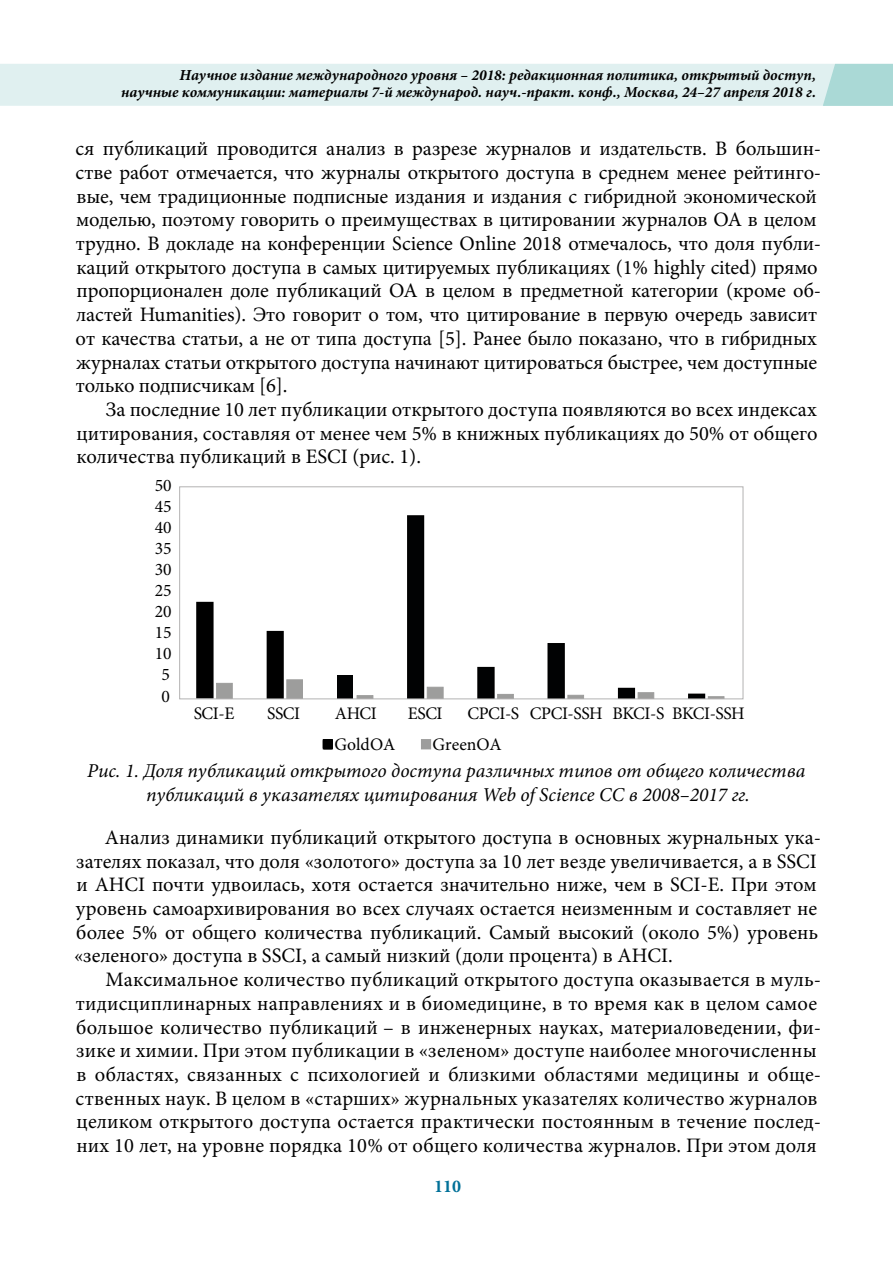
<style>
.page{position:relative;width:893px;height:1263px;background:#fff}
.page>*{position:absolute;margin:0;border:0;box-sizing:border-box;transform-origin:0 0}
.t1{font:20.55px/23.7px "Minion Pro";color:#000}
.t2{font:italic 19.65px/23.5px "Minion Pro";color:#000;text-align:center}
.t3{font:700 18px "Minion Pro";color:#007098}
.t4{font:17.7px "Minion Pro";letter-spacing:-.025em;color:#000}
.t5{font:17.7px "Minion Pro";letter-spacing:-.005em;color:#000}
.t6{font:italic 700 15.3px/16.5px "Minion Pro";color:#000;text-align:right}
</style>
<div class="page">
<div style="left:0;top:64px;width:893px;height:42px;background:#e0f0f0"></div>
<svg style="left:823px;top:63px;width:70px;height:43px;background:#b0dbd8"></svg>
<div style="left:197px;top:602px;width:16px;height:96px;background:#000"></div>
<div style="left:196px;top:602px;width:18px;height:96px;border:1px solid #000"></div>
<div style="left:267px;top:632px;width:16px;height:66px;background:#000"></div>
<div style="left:267px;top:631px;width:17px;height:68px;border:1px solid #000"></div>
<div style="left:338px;top:675px;width:15px;height:23px;background:#010203"></div>
<div style="left:408px;top:516px;width:15px;height:182px;background:#010203"></div>
<div style="left:407px;top:515px;width:17px;height:184px;border:1px solid #000"></div>
<div style="left:478px;top:668px;width:16px;height:30px;background:#010203"></div>
<div style="left:477px;top:667px;width:18px;height:32px;border:1px solid #000"></div>
<div style="left:548px;top:644px;width:16px;height:55px;background:#010203"></div>
<div style="left:547px;top:643px;width:18px;height:56px;border:1px solid #000"></div>
<svg style="left:216px;top:679px;width:509px;height:18px"></svg>
<div style="left:179px;top:486px;width:564px;height:213px;border:1px solid #b3b2b2"></div>
<div style="left:324px;top:740px;width:7px;height:8px;background:#000"></div>
<div style="left:323px;top:739px;width:10px;height:10px;border:3px solid #000"></div>
<div style="left:422px;top:740px;width:8px;height:8px;background:#9d9d9c"></div>
<div style="left:421px;top:739px;width:10px;height:10px;border:3px solid #9d9d9c"></div>
<p class="t6" style="left:121px;top:67px;width:696px">Научное издание международного уровня – 2018: редакционная политика, открытый доступ, научные коммуникации: материалы 7-й международ. науч.-практ. конф., Москва, 24–27 апреля 2018 г.</p>
<p class="t1" style="left:76px;top:137px;width:747px">ся публикаций проводится анализ в разрезе журналов и издательств. В большин&shy;стве работ отмечается, что журналы открытого доступа в среднем менее рейтинго&shy;вые, чем традиционные подписные издания и издания с гибридной экономической моделью, поэтому говорить о преимуществах в цитировании журналов ОА в целом трудно. В докладе на конференции Science Online 2018 отмечалось, что доля публи&shy;каций открытого доступа в самых цитируемых публикациях (1% highly cited) прямо пропорционален доле публикаций ОА в целом в предметной категории (кроме об&shy;ластей Humanities). Это говорит о том, что цитирование в первую очередь зависит от качества статьи, а не от типа доступа [5]. Ранее было показано, что в гибридных журналах статьи открытого доступа начинают цитироваться быстрее, чем доступные только подписчикам [6].</p>
<p class="t1" style="left:76px;top:398px;width:743px;text-align:justify;text-indent:29px">За последние 10 лет публикации открытого доступа появляются во всех индексах цитирования, составляя от менее чем 5% в книжных публикациях до 50% от общего количества публикаций в ESCI (рис. 1).</p>
<p class="t4" style="left:155px;top:473px;width:18px">50</p>
<p class="t4" style="left:155px;top:494px;width:18px">45</p>
<p class="t4" style="left:155px;top:515px;width:18px">40</p>
<p class="t4" style="left:155px;top:536px;width:18px">35</p>
<p class="t4" style="left:155px;top:557px;width:18px">30</p>
<p class="t4" style="left:155px;top:578px;width:18px">25</p>
<p class="t4" style="left:155px;top:600px;width:18px">20</p>
<p class="t4" style="left:155px;top:621px;width:18px">15</p>
<p class="t4" style="left:155px;top:642px;width:18px">10</p>
<p class="t4" style="left:162px;top:663px;width:10px">5</p>
<p class="t4" style="left:162px;top:684px;width:10px">0</p>
<p class="t4" style="left:194px;top:701px;width:42px">SCI-E</p>
<p class="t4" style="left:267px;top:701px;width:35px">SSCI</p>
<p class="t4" style="left:335px;top:701px;width:43px">AHCI</p>
<p class="t4" style="left:408px;top:701px;width:36px">ESCI</p>
<p class="t4" style="left:467px;top:701px;width:279px">CPCI-S CPCI-SSH BKCI-S BKCI-SSH</p>
<p class="t4" style="left:334px;top:732px;width:62px">GoldOA</p>
<p class="t5" style="left:433px;top:732px;width:71px">GreenOA</p>
<p class="t2" style="left:87px;top:759px;width:720px">Рис. 1. Доля публикаций открытого доступа различных типов от общего количества публикаций в указателях цитирования Web of Science CC в 2008–2017 гг.</p>
<p class="t1" style="left:74px;top:826px;width:749px;text-indent:31px">Анализ динамики публикаций открытого доступа в основных журнальных ука&shy;зателях показал, что доля «золотого» доступа за 10 лет везде увеличивается, а в SSCI и AHCI почти удвоилась, хотя остается значительно ниже, чем в SCI-E. При этом уровень самоархивирования во всех случаях остается неизменным и составляет не более 5% от общего количества публикаций. Самый высокий (около 5%) уровень «зеленого» доступа в SSCI, а самый низкий (доли процента) в AHCI.</p>
<p class="t1" style="left:76px;top:968px;width:747px;text-indent:30px">Максимальное количество публикаций открытого доступа оказывается в муль&shy;тидисциплинарных направлениях и в биомедицине, в то время как в целом самое большое количество публикаций – в инженерных науках, материаловедении, фи&shy;зике и химии. При этом публикации в «зеленом» доступе наиболее многочисленны в областях, связанных с психологией и близкими областями медицины и обще&shy;ственных наук. В целом в «старших» журнальных указателях количество журналов целиком открытого доступа остается практически постоянным в течение послед&shy;них 10 лет, на уровне порядка 10% от общего количества журналов. При этом доля</p>
<p class="t3" style="left:434px;top:1174px;width:28px">110</p>
</div>
